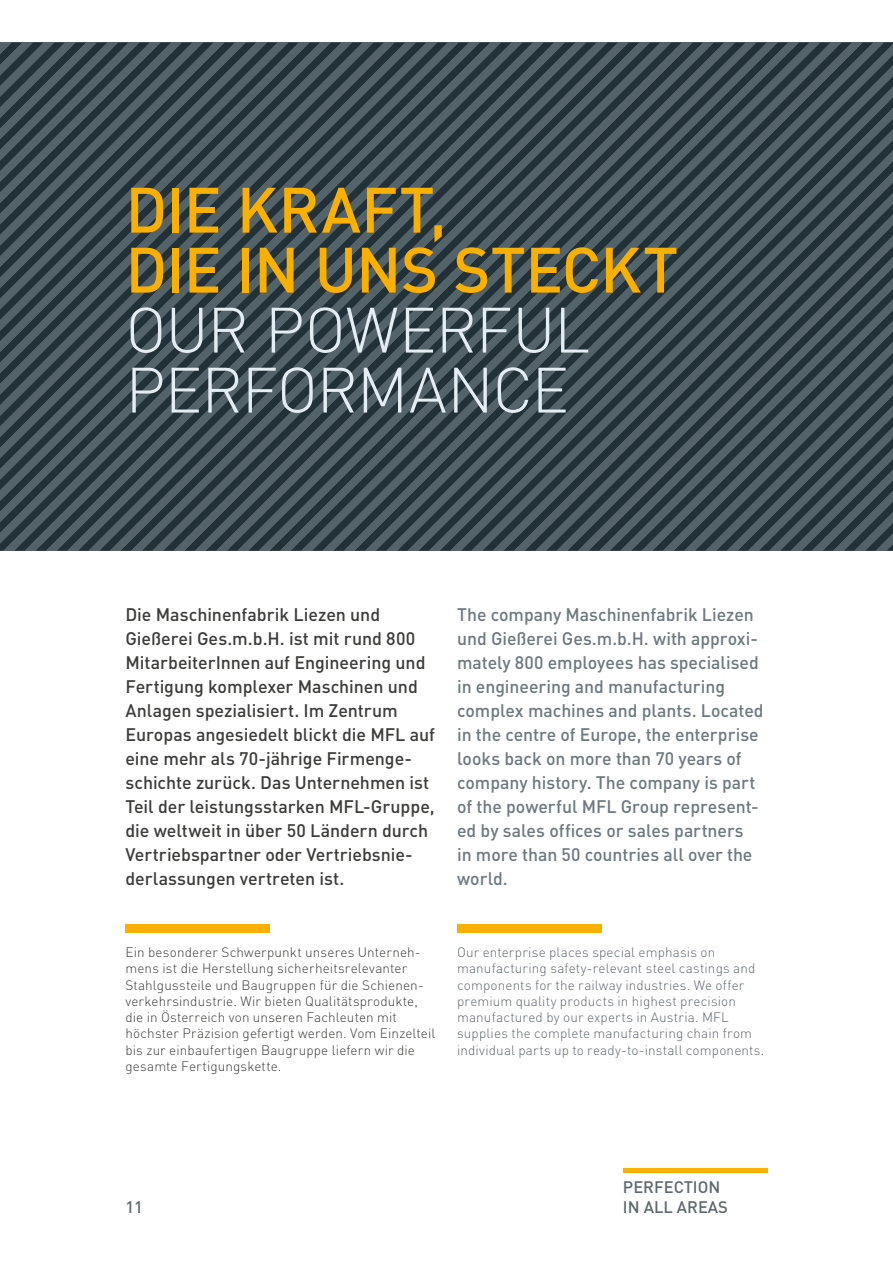
<style>
.page{position:relative;width:893px;height:1263px;background:#fff}
.page>*{position:absolute;margin:0;border:0;box-sizing:border-box;transform-origin:0 0}
.t1{font:500 63px/60px "DIN";letter-spacing:-.01em;color:#f9b000}
.t2{font:300 63px/60px "DIN";letter-spacing:-.02em;color:#e4edf2}
.t3{font:500 18px/24px "DIN";letter-spacing:-.005em;color:#3c3c3b}
.t4{font:500 18px/24px "DIN";letter-spacing:-.005em;color:#6d797f}
.t5{font:500 16.5px/19.5px "DIN";color:#5d686e}
.t6{font:300 13.5px/16.2px "DIN";letter-spacing:.01em;color:#3c3c3b}
.t7{font:300 13.5px/16.2px "DIN";letter-spacing:.01em;color:#5d686e}
</style>
<div class="page">
<div style="left:623px;top:1168px;width:144px;height:5px;background:#f9b000"></div>
<svg style="left:0;top:43px;width:893px;height:508px;background:#3c4a51"></svg>
<div style="left:125px;top:924px;width:145px;height:8px;background:#f9b000"></div>
<div style="left:457px;top:924px;width:145px;height:8px;background:#f9b000"></div>
<h1 class="t1" style="left:125px;top:178px;width:554px">DIE KRAFT,<br>DIE IN UNS STECKT</h1>
<h1 class="t2" style="left:125px;top:299px;width:466px">OUR POWERFUL<br>PERFORMANCE</h1>
<p class="t3" style="left:125px;top:602px;width:311px">Die Maschinenfabrik Liezen und Gießerei Ges.m.b.H. ist mit rund 800<br>MitarbeiterInnen auf Engineering und Fertigung komplexer Maschinen und Anlagen spezialisiert. Im Zentrum Europas angesiedelt blickt die MFL auf eine mehr als 70-jährige Firmenge&shy;schichte zurück. Das Unternehmen ist Teil der leistungsstarken MFL-Gruppe, die weltweit in über 50 Ländern durch Vertriebspartner oder Vertriebsnie&shy;derlassungen vertreten ist.</p>
<p class="t4" style="left:457px;top:602px;width:308px">The company Maschinenfabrik Liezen und Gießerei Ges.m.b.H. with approxi&shy;mately 800 employees has specialised in engineering and manufacturing complex machines and plants. Located in the centre of Europe, the enterprise looks back on more than 70 years of company history. The company is part of the powerful MFL Group represent&shy;ed by sales offices or sales partners<br>in more than 50 countries all over the world.</p>
<p class="t6" style="left:125px;top:944px;width:311px">Ein besonderer Schwerpunkt unseres Unterneh&shy;mens ist die Herstellung sicherheitsrelevanter Stahlgussteile und Baugruppen für die Schienen&shy;verkehrsindustrie. Wir bieten Qualitätsprodukte, die in Österreich von unseren Fachleuten mit höchster Präzision gefertigt werden. Vom Einzelteil bis zur einbaufertigen Baugruppe liefern wir die gesamte Fertigungskette.</p>
<p class="t7" style="left:457px;top:944px;width:309px">Our enterprise places special emphasis on manufacturing safety-relevant steel castings and components for the railway industries. We offer premium quality products in highest precision manufactured by our experts in Austria. MFL supplies the complete manufacturing chain from individual parts up to ready-to-install components.</p>
<p class="t5" style="left:125px;top:1196px;width:19px">11</p>
<p class="t5" style="left:623px;top:1177px;width:107px">PERFECTION<br>IN ALL AREAS</p>
</div>
